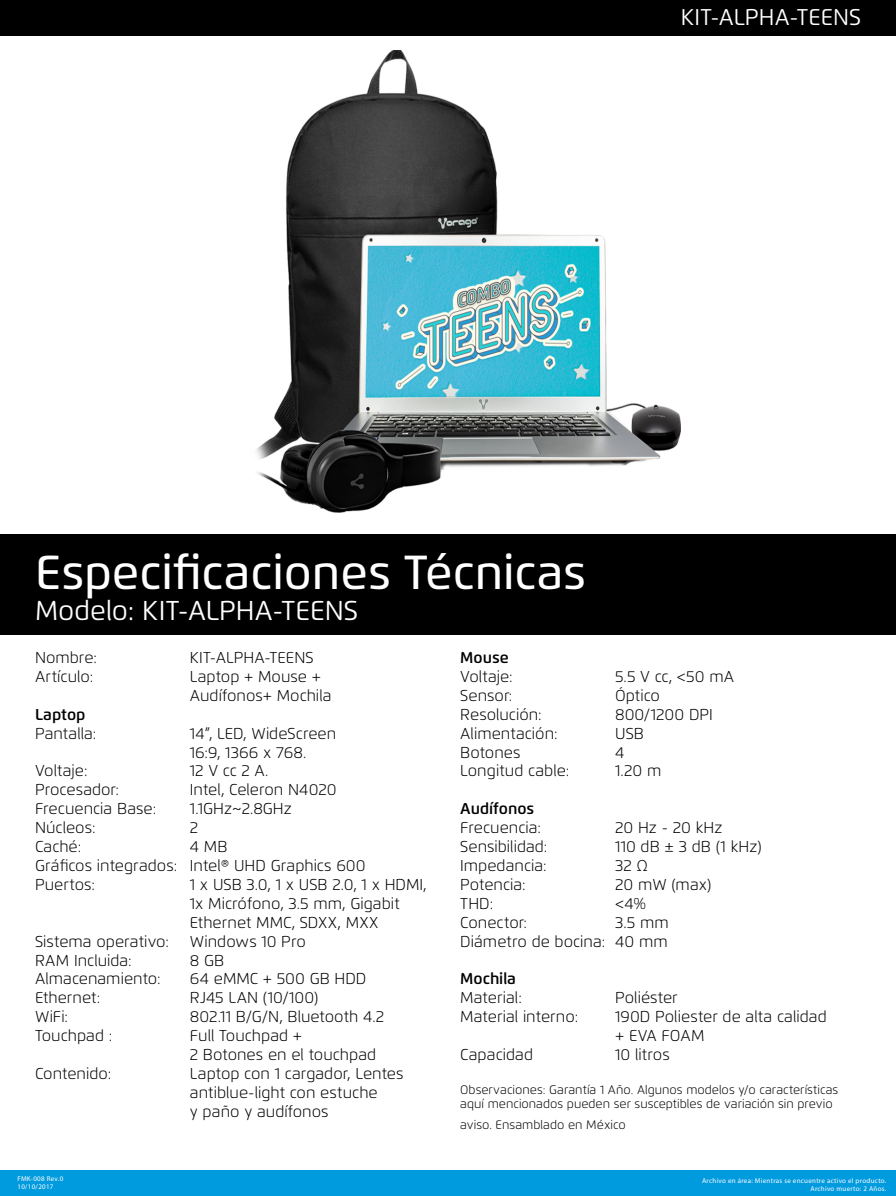
<style>
.page{position:relative;width:896px;height:1196px;background:#fff}
.page>*{position:absolute;margin:0;border:0;box-sizing:border-box;transform-origin:0 0}
.t1{font:500 47.69px "Flexo";color:#fff}
.t2{font:27.21px "Flexo";color:#fff}
.t3{font:22.75px "Flexo";letter-spacing:.005em;color:#fff}
.t4{font:300 15.75px/18.9px "Flexo";color:#000}
.t5{font:600 15.75px "Flexo";color:#000}
.t6{font:300 12.25px/14.7px "Flexo";color:#000}
.t7{font:7px/7.9px "Myriad Pro";letter-spacing:.04em;color:#fff;text-align:right}
</style>
<div class="page">
<div style="left:0;top:1170px;width:896px;height:25px;background:#009ade"></div>
<div style="left:0;top:534px;width:896px;height:100px;background:#000"></div>
<div style="left:0;top:0;width:896px;height:35px;background:#000"></div>
<img style="left:256px;top:51px;width:425px;height:462px">
<h3 class="t3" style="left:681px;top:3px;width:182px">KIT-ALPHA-TEENS</h3>
<h1 class="t1" style="left:35px;top:543px;width:553px">Especificaciones Técnicas</h1>
<h2 class="t2" style="left:35px;top:594px;width:325px">Modelo: KIT-ALPHA-TEENS</h2>
<p class="t4" style="left:35px;top:648px;width:64px">Nombre:</p>
<p class="t4" style="left:190px;top:648px;width:125px">KIT-ALPHA-TEENS</p>
<p class="t4" style="left:35px;top:667px;width:60px">Artículo:</p>
<p class="t4" style="left:190px;top:667px;width:143px">Laptop + Mouse +<br>Audífonos+ Mochila</p>
<p class="t5" style="left:35px;top:704px;width:52px">Laptop</p>
<p class="t4" style="left:35px;top:723px;width:63px">Pantalla:</p>
<p class="t4" style="left:190px;top:723px;width:148px">14”, LED, WideScreen<br>16:9, 1366 x 768.</p>
<p class="t4" style="left:35px;top:761px;width:54px">Voltaje:</p>
<p class="t4" style="left:190px;top:761px;width:80px">12 V cc 2 A.</p>
<p class="t4" style="left:35px;top:780px;width:85px">Procesador:</p>
<p class="t4" style="left:190px;top:780px;width:148px">Intel, Celeron N4020</p>
<p class="t4" style="left:35px;top:799px;width:123px">Frecuencia Base:</p>
<p class="t4" style="left:190px;top:799px;width:104px">1.1GHz~2.8GHz</p>
<p class="t4" style="left:35px;top:818px;width:62px">Núcleos:</p>
<p class="t4" style="left:190px;top:818px;width:10px">2</p>
<p class="t4" style="left:35px;top:837px;width:48px">Caché:</p>
<p class="t4" style="left:35px;top:837px;width:332px;text-indent:155px">4 MB<br>Gráficos integrados: Intel® UHD Graphics 600<br>Puertos:</p>
<p class="t4" style="left:190px;top:874px;width:238px">1 x USB 3.0, 1 x USB 2.0, 1 x HDMI,<br>1x Micrófono, 3.5 mm, Gigabit<br>Ethernet MMC, SDXX, MXX</p>
<p class="t4" style="left:35px;top:931px;width:136px">Sistema operativo:</p>
<p class="t4" style="left:190px;top:931px;width:117px">Windows 10 Pro</p>
<p class="t4" style="left:35px;top:950px;width:98px">RAM Incluida:</p>
<p class="t4" style="left:190px;top:950px;width:36px">8 GB</p>
<p class="t4" style="left:35px;top:969px;width:127px">Almacenamiento:</p>
<p class="t4" style="left:190px;top:969px;width:178px">64 eMMC + 500 GB HDD</p>
<p class="t4" style="left:35px;top:988px;width:67px">Ethernet:</p>
<p class="t4" style="left:190px;top:988px;width:130px">RJ45 LAN (10/100)</p>
<p class="t4" style="left:35px;top:1007px;width:35px">WiFi:</p>
<p class="t4" style="left:190px;top:1007px;width:196px">802.11 B/G/N, Bluetooth 4.2</p>
<p class="t4" style="left:35px;top:1026px;width:79px">Touchpad :</p>
<p class="t4" style="left:190px;top:1026px;width:188px">Full Touchpad +<br>2 Botones en el touchpad</p>
<p class="t4" style="left:35px;top:1063px;width:78px">Contenido:</p>
<p class="t4" style="left:190px;top:1063px;width:215px">Laptop con 1 cargador, Lentes antiblue-light con estuche<br>y paño y audífonos</p>
<p class="t7" style="left:18px;top:1174px;width:47px;text-align:left">FMK-008 Rev.0<br>10/10/2017</p>
<p class="t5" style="left:460px;top:647px;width:50px">Mouse</p>
<p class="t4" style="left:460px;top:667px;width:54px">Voltaje:</p>
<p class="t4" style="left:615px;top:667px;width:121px">5.5 V cc, &lt;50 mA</p>
<p class="t4" style="left:460px;top:685px;width:54px">Sensor:</p>
<p class="t4" style="left:615px;top:685px;width:46px">Óptico</p>
<p class="t4" style="left:460px;top:704px;width:83px">Resolución:</p>
<p class="t4" style="left:615px;top:704px;width:99px">800/1200 DPI</p>
<p class="t4" style="left:460px;top:723px;width:99px">Alimentación:</p>
<p class="t4" style="left:615px;top:723px;width:30px">USB</p>
<p class="t4" style="left:460px;top:742px;width:62px">Botones</p>
<p class="t4" style="left:615px;top:742px;width:11px">4</p>
<p class="t4" style="left:460px;top:761px;width:111px">Longitud cable:</p>
<p class="t4" style="left:615px;top:761px;width:48px">1.20 m</p>
<p class="t5" style="left:460px;top:799px;width:76px">Audífonos</p>
<p class="t4" style="left:460px;top:818px;width:82px">Frecuencia:</p>
<p class="t4" style="left:615px;top:818px;width:109px">20 Hz - 20 kHz</p>
<p class="t4" style="left:460px;top:837px;width:89px">Sensibilidad:</p>
<p class="t4" style="left:615px;top:837px;width:148px">110 dB ± 3 dB (1 kHz)</p>
<p class="t4" style="left:460px;top:856px;width:88px">Impedancia:</p>
<p class="t4" style="left:615px;top:856px;width:34px">32 Ω</p>
<p class="t4" style="left:460px;top:874px;width:67px">Potencia:</p>
<p class="t4" style="left:615px;top:874px;width:98px">20 mW (max)</p>
<p class="t4" style="left:460px;top:893px;width:34px">THD:</p>
<p class="t4" style="left:615px;top:893px;width:32px">&lt;4%</p>
<p class="t4" style="left:460px;top:912px;width:68px">Conector:</p>
<p class="t4" style="left:460px;top:912px;width:210px;text-align:right">3.5 mm<br>Diámetro de bocina: 40 mm</p>
<p class="t5" style="left:460px;top:969px;width:57px">Mochila</p>
<p class="t4" style="left:460px;top:988px;width:63px">Material:</p>
<p class="t4" style="left:615px;top:988px;width:64px">Poliéster</p>
<p class="t4" style="left:460px;top:1007px;width:119px">Material interno:</p>
<p class="t4" style="left:615px;top:1007px;width:213px">190D Poliester de alta calidad + EVA FOAM</p>
<p class="t4" style="left:460px;top:1045px;width:74px">Capacidad</p>
<p class="t4" style="left:615px;top:1045px;width:56px">10 litros</p>
<p class="t6" style="left:460px;top:1081px;width:380px">Observaciones: Garantía 1 Año. Algunos modelos y/o características aquí mencionados pueden ser susceptibles de variación sin previo</p>
<p class="t6" style="left:460px;top:1117px;width:167px">aviso. Ensamblado en México</p>
<p class="t7" style="left:702px;top:1176px;width:186px">Archivo en área: Mientras se encuentre activo el producto.<br>Archivo muerto: 2 Años.</p>
</div>
